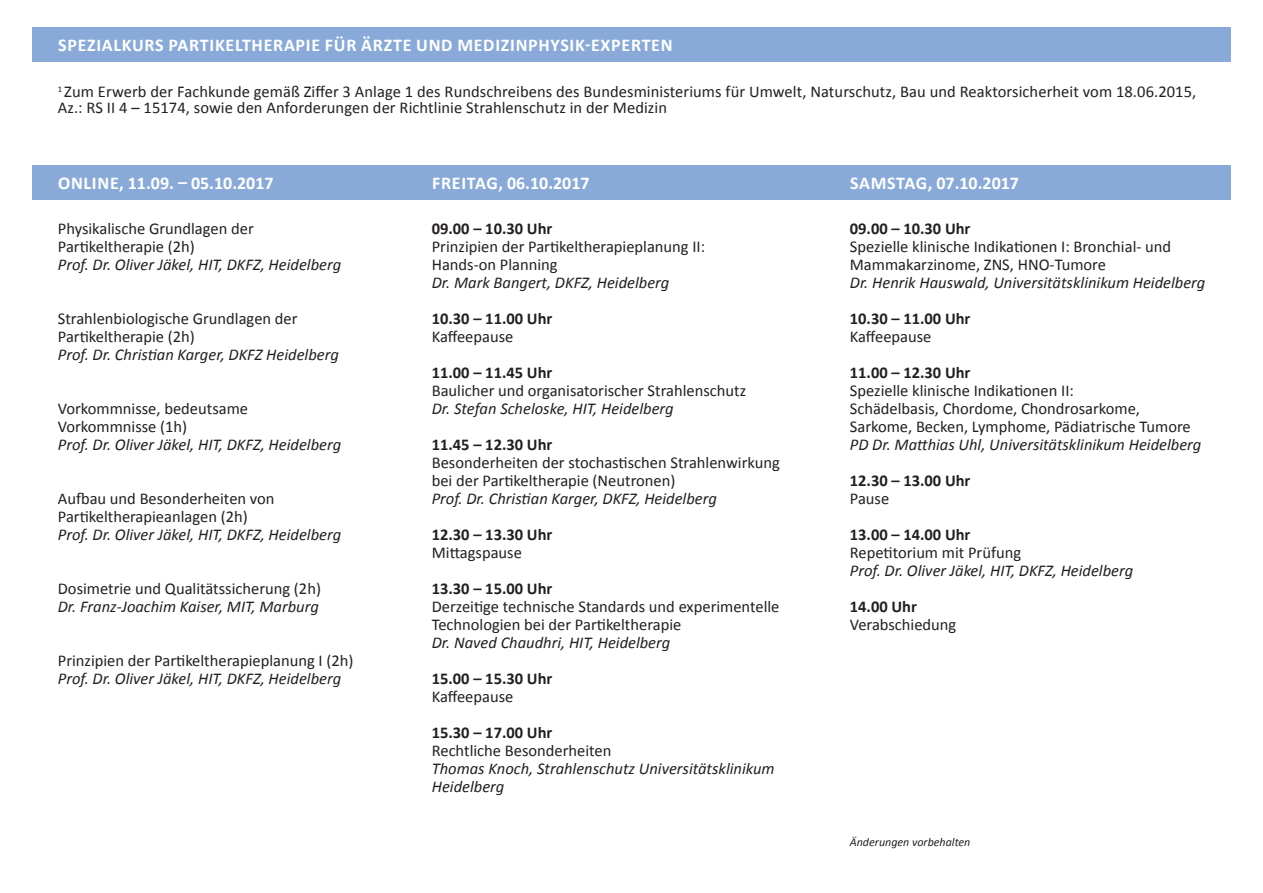
<style>
.page{position:relative;width:1263px;height:893px;background:#fff}
.page>*{position:absolute;margin:0;border:0;box-sizing:border-box;transform-origin:0 0}
.t1{font:700 18px "Calibri";color:#fff}
.t2{font:700 18px "Calibri";letter-spacing:.04em;color:#fff}
.t3{font:16.5px/18px "Calibri";color:#231f20}
.t4{font:italic 16.5px/18px "Calibri";color:#231f20}
.t5{font:700 16.5px "Calibri";color:#231f20}
.t6{font:italic 12px "Calibri";color:#231f20}
</style>
<div class="page">
<div style="left:32px;top:165px;width:1199px;height:35px;background:#89aad8"></div>
<div style="left:32px;top:27px;width:1199px;height:34px;background:#89aad8"></div>
<p class="t2" style="left:58px;top:33px;width:616px">SPEZIALKURS PARTIKELTHERAPIE FÜR ÄRZTE UND MEDIZINPHYSIK-EXPERTEN</p>
<p class="t3" style="left:58px;top:83px;width:1140px;line-height:16.5px"><sup>1</sup> Zum Erwerb der Fachkunde gemäß Ziffer 3 Anlage 1 des Rundschreibens des Bundesministeriums für Umwelt, Naturschutz, Bau und Reaktorsicherheit vom 18.06.2015,<br>Az.: RS II 4 – 15174, sowie den Anforderungen der Richtlinie Strahlenschutz in der Medizin</p>
<p class="t1" style="left:58px;top:172px;width:217px">ONLINE, 11.09. – 05.10.2017</p>
<p class="t3" style="left:58px;top:219px;width:197px">Physikalische Grundlagen der</p>
<p class="t3" style="left:58px;top:237px;width:139px">Partikeltherapie (2h)</p>
<p class="t4" style="left:58px;top:255px;width:285px">Prof. Dr. Oliver Jäkel, HIT, DKFZ, Heidelberg</p>
<p class="t3" style="left:58px;top:309px;width:241px">Strahlenbiologische Grundlagen der<br>Partikeltherapie (2h)</p>
<p class="t4" style="left:58px;top:345px;width:283px">Prof. Dr. Christian Karger, DKFZ Heidelberg</p>
<p class="t3" style="left:58px;top:399px;width:192px">Vorkommnisse, bedeutsame</p>
<p class="t3" style="left:58px;top:417px;width:131px">Vorkommnisse (1h)</p>
<p class="t4" style="left:58px;top:435px;width:285px">Prof. Dr. Oliver Jäkel, HIT, DKFZ, Heidelberg</p>
<p class="t3" style="left:58px;top:489px;width:218px">Aufbau und Besonderheiten von<br>Partikeltherapieanlagen (2h)</p>
<p class="t4" style="left:58px;top:525px;width:285px">Prof. Dr. Oliver Jäkel, HIT, DKFZ, Heidelberg</p>
<p class="t3" style="left:58px;top:579px;width:265px">Dosimetrie und Qualitätssicherung (2h)</p>
<p class="t4" style="left:58px;top:597px;width:262px">Dr. Franz-Joachim Kaiser, MIT, Marburg</p>
<p class="t3" style="left:58px;top:651px;width:297px">Prinzipien der Partikeltherapieplanung I (2h)</p>
<p class="t4" style="left:58px;top:669px;width:285px">Prof. Dr. Oliver Jäkel, HIT, DKFZ, Heidelberg</p>
<p class="t1" style="left:432px;top:172px;width:159px">FREITAG, 06.10.2017</p>
<p class="t5" style="left:432px;top:218px;width:122px">09.00 – 10.30 Uhr</p>
<p class="t3" style="left:432px;top:237px;width:275px">Prinzipien der Partikeltherapieplanung II:</p>
<p class="t3" style="left:432px;top:255px;width:127px">Hands-on Planning</p>
<p class="t4" style="left:432px;top:273px;width:239px">Dr. Mark Bangert, DKFZ, Heidelberg</p>
<p class="t5" style="left:432px;top:308px;width:122px">10.30 – 11.00 Uhr</p>
<p class="t3" style="left:432px;top:327px;width:83px">Kaffeepause</p>
<p class="t5" style="left:432px;top:362px;width:122px">11.00 – 11.45 Uhr</p>
<p class="t3" style="left:432px;top:381px;width:316px">Baulicher und organisatorischer Strahlenschutz</p>
<p class="t4" style="left:432px;top:399px;width:243px">Dr. Stefan Scheloske, HIT, Heidelberg</p>
<p class="t5" style="left:432px;top:434px;width:122px">11.45 – 12.30 Uhr</p>
<p class="t3" style="left:432px;top:453px;width:350px">Besonderheiten der stochastischen Strahlenwirkung bei der Partikeltherapie (Neutronen)</p>
<p class="t4" style="left:432px;top:489px;width:287px">Prof. Dr. Christian Karger, DKFZ, Heidelberg</p>
<p class="t5" style="left:432px;top:524px;width:122px">12.30 – 13.30 Uhr</p>
<p class="t3" style="left:432px;top:543px;width:92px">Mittagspause</p>
<p class="t5" style="left:432px;top:578px;width:122px">13.30 – 15.00 Uhr</p>
<p class="t3" style="left:432px;top:597px;width:349px">Derzeitige technische Standards und experimentelle<br>Technologien bei der Partikeltherapie</p>
<p class="t4" style="left:432px;top:633px;width:240px">Dr. Naved Chaudhri, HIT, Heidelberg</p>
<p class="t5" style="left:432px;top:668px;width:122px">15.00 – 15.30 Uhr</p>
<p class="t3" style="left:432px;top:687px;width:83px">Kaffeepause</p>
<p class="t5" style="left:432px;top:722px;width:122px">15.30 – 17.00 Uhr</p>
<p class="t3" style="left:432px;top:741px;width:181px">Rechtliche Besonderheiten</p>
<p class="t4" style="left:432px;top:759px;width:344px">Thomas Knoch, Strahlenschutz Universitätsklinikum<br>Heidelberg</p>
<p class="t1" style="left:850px;top:172px;width:170px">SAMSTAG, 07.10.2017</p>
<p class="t5" style="left:850px;top:218px;width:122px">09.00 – 10.30 Uhr</p>
<p class="t3" style="left:850px;top:237px;width:323px">Spezielle klinische Indikationen I: Bronchial- und<br>Mammakarzinome, ZNS, HNO-Tumore</p>
<p class="t4" style="left:850px;top:273px;width:357px">Dr. Henrik Hauswald, Universitätsklinikum Heidelberg</p>
<p class="t5" style="left:850px;top:308px;width:122px">10.30 – 11.00 Uhr</p>
<p class="t3" style="left:850px;top:327px;width:83px">Kaffeepause</p>
<p class="t5" style="left:850px;top:362px;width:122px">11.00 – 12.30 Uhr</p>
<p class="t3" style="left:850px;top:381px;width:226px">Spezielle klinische Indikationen II:</p>
<p class="t3" style="left:850px;top:399px;width:342px">Schädelbasis, Chordome, Chondrosarkome,<br>Sarkome, Becken, Lymphome, Pädiatrische Tumore</p>
<p class="t4" style="left:850px;top:435px;width:353px">PD Dr. Matthias Uhl, Universitätsklinikum Heidelberg</p>
<p class="t5" style="left:850px;top:470px;width:122px">12.30 – 13.00 Uhr</p>
<p class="t3" style="left:850px;top:489px;width:41px">Pause</p>
<p class="t5" style="left:850px;top:524px;width:122px">13.00 – 14.00 Uhr</p>
<p class="t3" style="left:850px;top:543px;width:173px">Repetitorium mit Prüfung</p>
<p class="t4" style="left:850px;top:561px;width:285px">Prof. Dr. Oliver Jäkel, HIT, DKFZ, Heidelberg</p>
<p class="t5" style="left:850px;top:596px;width:69px">14.00 Uhr</p>
<p class="t3" style="left:850px;top:615px;width:108px">Verabschiedung</p>
<p class="t6" style="left:850px;top:834px;width:122px">Änderungen vorbehalten</p>
</div>
